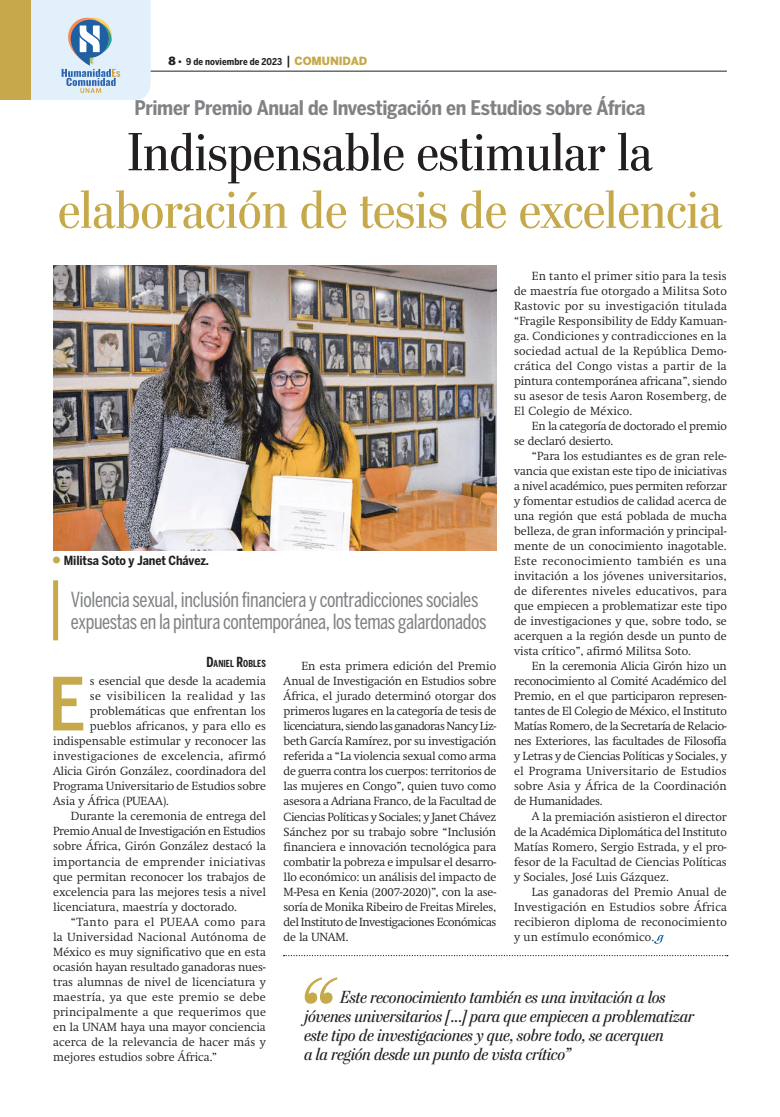
<style>
.page{position:relative;width:780px;height:1117px;background:#fff}
.page>*{position:absolute;margin:0;border:0;box-sizing:border-box;transform-origin:0 0}
.t1{font:500 72.38px "Benton Sans Cond";color:#c5a94a}
.t2{font:53.75px "Stilson";color:#c5a94a}
.t3{font:53.75px "Stilson";color:#231f20}
.t4{font:20.62px/21.9px "Benton Sans Comp";letter-spacing:-.02em;color:#808285}
.t5{font:700 20px "Benton Sans Cond";letter-spacing:-.015em;color:#808285}
.t6{font:italic 17.5px/18.9px "Stilson";color:#231f20}
.t7{font:700 12.5px "Benton Sans Cond";letter-spacing:-.01em;color:#231f20}
.t8{font:300 11.62px/15px "Swift";color:#231f20;text-align:justify}
.t9{font:300 11.62px "Swift";letter-spacing:.025em;color:#231f20}
.t10{font:300 11.62px "Swift";letter-spacing:.02em;color:#231f20}
.t11{font:300 11.62px "Swift";letter-spacing:.04em;color:#231f20}
.t12{font:300 11.62px "Swift";letter-spacing:-.025em;color:#231f20}
.t13{font:300 11.62px "Swift";letter-spacing:.03em;color:#231f20}
.t14{font:700 9.62px "Benton Sans Comp";letter-spacing:.01em;color:#231f20}
.t15{font:700 9.38px "Benton Sans Cond";letter-spacing:.01em;color:#231f20}
.s1{font-family:"Benton Sans";font-weight:900;font-size:11.25px}
.s2{font-family:"Benton Sans";font-weight:900}
.s3{font-weight:500;font-size:12.5px}
.s4{font-family:"Benton Sans";font-weight:900;font-size:11.25px;color:#c5a94a}
.s5{font-size:13.75px}
</style>
<div class="page">
<div style="left:53px;top:580px;width:5px;height:60px;background:#c5a94a"></div>
<img style="left:53px;top:265px;width:443px;height:285px">
<svg style="left:304px;top:977px;width:33px;height:26px"></svg>
<svg style="left:654px;top:935px;width:10px;height:8px"></svg>
<hr style="left:53px;top:71px;width:673px;height:1px;background:#231f20">
<svg style="left:0;top:0;width:151px;height:100px;background:#ccd4cb"></svg>
<p class="t15" style="left:168px;top:56px;width:200px"><span class="s1">8</span> <span class="s2">•</span> 9 de noviembre de 2023 <span class="s3">|</span> <span class="s4">COMUNIDAD</span></p>
<h3 class="t5" style="left:134px;top:96px;width:512px">Primer Premio Anual de Investigación en Estudios sobre África</h3>
<h2 class="t3" style="left:127px;top:120px;width:526px">Indispensable estimular la</h2>
<h2 class="t2" style="left:58px;top:178px;width:665px">elaboración de tesis de excelencia</h2>
<p class="t8" style="left:514px;top:268px;width:214px;text-indent:18px">En tanto el primer sitio para la tesis de maestría fue otorgado a Militsa Soto Rastovic por su investigación titulada “Fragile Responsibility de Eddy Kamuan&shy;ga. Condiciones y contradicciones en la sociedad actual de la República Demo&shy;crática del Congo vistas a partir de la pintura contemporánea africana”, siendo su asesor de tesis Aaron Rosemberg, de El Colegio de México.</p>
<p class="t8" style="left:514px;top:418px;width:214px;text-indent:18px">En la categoría de doctorado el premio se declaró desierto.</p>
<p class="t8" style="left:514px;top:448px;width:214px;text-indent:18px">“Para los estudiantes es de gran rele&shy;vancia que existan este tipo de iniciativas a nivel académico, pues permiten reforzar y fomentar estudios de calidad acerca de una región que está poblada de mucha belleza, de gran información y principal&shy;mente de un conocimiento inagotable.<br>Este reconocimiento también es una invitación a los jóvenes universitarios, de diferentes niveles educativos, para que empiecen a problematizar este tipo de investigaciones y que, sobre todo, se acerquen a la región desde un punto de vista crítico”, afirmó Militsa Soto.</p>
<p class="t8" style="left:514px;top:658px;width:214px;text-indent:18px">En la ceremonia Alicia Girón hizo un reconocimiento al Comité Académico del Premio, en el que participaron represen&shy;tantes de El Colegio de México, el Instituto Matías Romero, de la Secretaría de Relacio&shy;nes Exteriores, las facultades de Filosofía y Letras y de Ciencias Políticas y Sociales, y el Programa Universitario de Estudios sobre Asia y África de la Coordinación de Humanidades.</p>
<p class="t8" style="left:514px;top:808px;width:214px;text-indent:18px">A la premiación asistieron el director de la Académica Diplomática del Instituto Matías Romero, Sergio Estrada, y el pro&shy;fesor de la Facultad de Ciencias Políticas y Sociales, José Luis Gázquez.</p>
<p class="t8" style="left:514px;top:883px;width:214px;text-indent:18px">Las ganadoras del Premio Anual de Investigación en Estudios sobre África recibieron diploma de reconocimiento y un estímulo económico.</p>
<p class="t7" style="left:64px;top:553px;width:147px">Militsa Soto y Janet Chávez.</p>
<h3 class="t4" style="left:71px;top:588px;width:417px">Violencia sexual, inclusión financiera y contradicciones sociales expuestas en la pintura contemporánea, los temas galardonados</h3>
<p class="t14" style="left:207px;top:658px;width:61px"><span class="s5">D</span>ANIEL <span class="s5">R</span>OBLES</p>
<h1 class="t1" style="left:48px;top:661px;width:39px">E</h1>
<p class="t8" style="left:90px;top:673px;width:177px">s esencial que desde la academia</p>
<p class="t8" style="left:283px;top:658px;width:214px;text-indent:18px">En esta primera edición del Premio Anual de Investigación en Estudios sobre África, el jurado determinó otorgar dos primeros lugares en la categoría de tesis de licenciatura, siendo las ganadoras Nancy Liz&shy;beth García Ramírez, por su investigación referida a “La violencia sexual como arma de guerra contra los cuerpos: territorios de las mujeres en Congo”, quien tuvo como asesora a Adriana Franco, de la Facultad de Ciencias Políticas y Sociales; y Janet Chávez Sánchez por su trabajo sobre “Inclusión financiera e innovación tecnológica para combatir la pobreza e impulsar el desarro&shy;llo económico: un análisis del impacto de M-Pesa en Kenia (2007-2020)”, con la ase&shy;soría de Monika Ribeiro de Freitas Mireles, del Instituto de Investigaciones Económicas de la UNAM.</p>
<p class="t11" style="left:90px;top:689px;width:177px">se visibilicen la realidad y las</p>
<p class="t8" style="left:90px;top:703px;width:177px">problemáticas que enfrentan los</p>
<p class="t8" style="left:90px;top:718px;width:177px">pueblos africanos, y para ello es</p>
<p class="t8" style="left:53px;top:733px;width:214px">indispensable estimular y reconocer las</p>
<p class="t13" style="left:53px;top:749px;width:214px">investigaciones de excelencia, afirmó</p>
<p class="t8" style="left:53px;top:763px;width:214px">Alicia Girón González, coordinadora del</p>
<p class="t8" style="left:53px;top:778px;width:214px">Programa Universitario de Estudios sobre</p>
<p class="t8" style="left:53px;top:793px;width:117px">Asia y África (PUEAA).</p>
<p class="t8" style="left:71px;top:808px;width:196px">Durante la ceremonia de entrega del</p>
<p class="t12" style="left:53px;top:824px;width:214px">Premio Anual de Investigación en Estudios</p>
<p class="t8" style="left:53px;top:838px;width:214px">sobre África, Girón González destacó la</p>
<p class="t9" style="left:53px;top:854px;width:214px">importancia de emprender iniciativas</p>
<p class="t8" style="left:53px;top:868px;width:214px">que permitan reconocer los trabajos de</p>
<p class="t8" style="left:53px;top:883px;width:214px">excelencia para las mejores tesis a nivel</p>
<p class="t8" style="left:53px;top:898px;width:185px">licenciatura, maestría y doctorado.</p>
<p class="t11" style="left:71px;top:914px;width:196px">“Tanto para el PUEAA como para</p>
<p class="t10" style="left:53px;top:929px;width:214px">la Universidad Nacional Autónoma de</p>
<p class="t8" style="left:53px;top:943px;width:214px">México es muy significativo que en esta</p>
<p class="t8" style="left:53px;top:958px;width:214px">ocasión hayan resultado ganadoras nues-</p>
<p class="t8" style="left:53px;top:973px;width:214px">tras alumnas de nivel de licenciatura y</p>
<p class="t9" style="left:53px;top:989px;width:214px">maestría, ya que este premio se debe</p>
<p class="t10" style="left:53px;top:1004px;width:214px">principalmente a que requerimos que</p>
<p class="t8" style="left:53px;top:1018px;width:214px">en la UNAM haya una mayor conciencia</p>
<p class="t8" style="left:53px;top:1033px;width:214px">acerca de la relevancia de hacer más y</p>
<p class="t8" style="left:53px;top:1048px;width:166px">mejores estudios sobre África.”</p>
<h3 class="t6" style="left:304px;top:987px;width:391px;text-indent:36px">Este reconocimiento también es una invitación a los jóvenes universitarios [...] para que empiecen a problematizar este tipo de investigaciones y que, sobre todo, se acerquen<br>a la región desde un punto de vista crítico”</h3>
</div>
